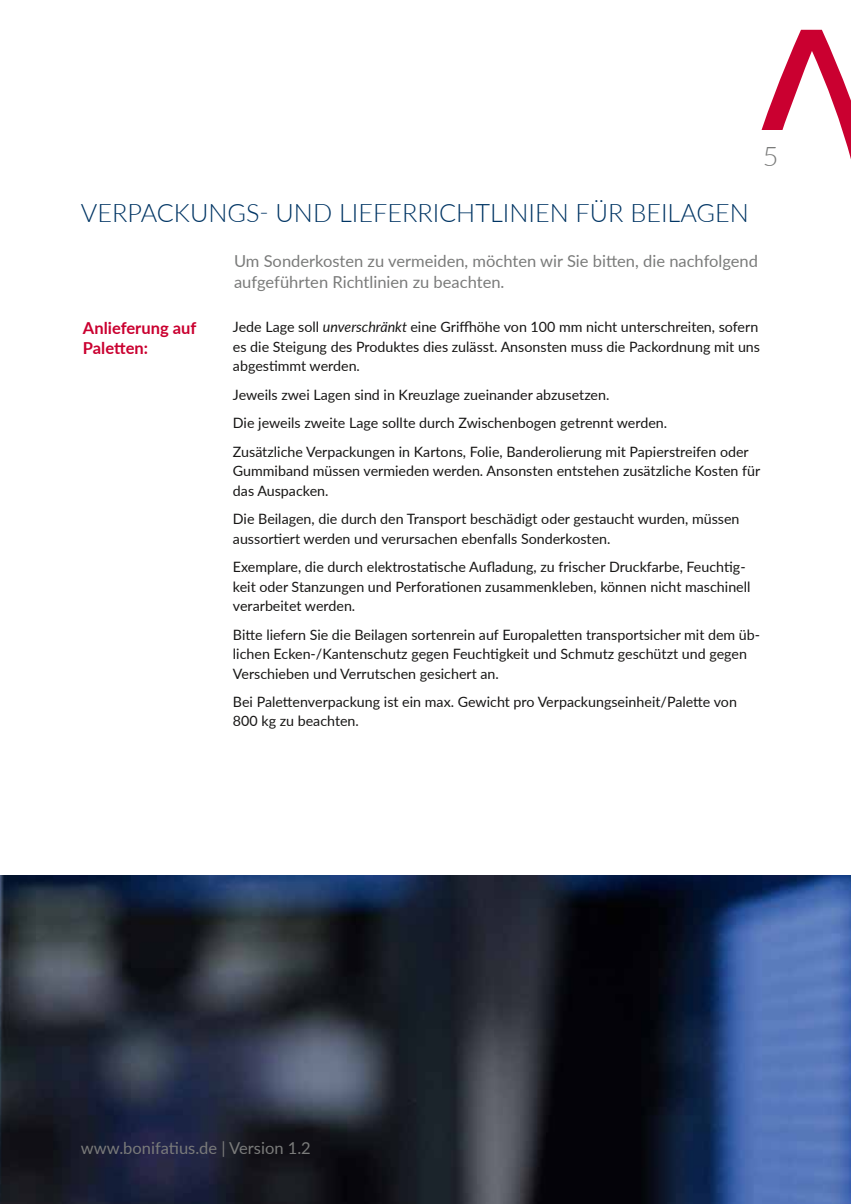
<style>
.page{position:relative;width:851px;height:1204px;background:#fff}
.page>*{position:absolute;margin:0;border:0;box-sizing:border-box;transform-origin:0 0}
.t1{font:300 27px "Lato";color:#7a7b7a}
.t2{font:300 25.5px "Lato";color:#003564}
.t3{font:16.5px/21px "Lato";color:#7a7b7a}
.t4{font:700 16.5px/19.5px "Lato";color:#ca0030}
.t5{font:14.25px/19.5px "Lato";color:#181716}
.s1{font-style:italic}
</style>
<div class="page">
<img style="left:0;top:875px;width:850px;height:328px">
<svg style="left:761px;top:29px;width:89px;height:127px"></svg>
<div style="left:739px;top:130px;width:63px;height:36px;background:#fff"></div>
<h1 class="t1" style="left:762px;top:137px;width:17px">5</h1>
<h2 class="t2" style="left:81px;top:195px;width:669px">VERPACKUNGS- UND LIEFERRICHTLINIEN FÜR BEILAGEN</h2>
<p class="t3" style="left:234px;top:249px;width:525px">Um Sonderkosten zu vermeiden, möchten wir Sie bitten, die nachfolgend aufgeführten Richtlinien zu beachten.</p>
<p class="t4" style="left:83px;top:317px;width:115px">Anlieferung auf<br>Paletten:</p>
<p class="t5" style="left:233px;top:317px;width:528px">Jede Lage soll <span class="s1">unverschränkt</span> eine Griffhöhe von 100 mm nicht unterschreiten, sofern es die Steigung des Produktes dies zulässt. Ansonsten muss die Packordnung mit uns abgestimmt werden.</p>
<p class="t5" style="left:233px;top:380px;width:517px;line-height:28.5px">Jeweils zwei Lagen sind in Kreuzlage zueinander abzusetzen.<br>Die jeweils zweite Lage sollte durch Zwischenbogen getrennt werden.<br>Zusätzliche Verpackungen in Kartons, Folie, Banderolierung mit Papierstreifen oder</p>
<p class="t5" style="left:233px;top:460px;width:529px">Gummiband müssen vermieden werden. Ansonsten entstehen zusätzliche Kosten für das Auspacken.</p>
<p class="t5" style="left:233px;top:508px;width:508px">Die Beilagen, die durch den Transport beschädigt oder gestaucht wurden, müssen aussortiert werden und verursachen ebenfalls Sonderkosten.</p>
<p class="t5" style="left:233px;top:556px;width:519px">Exemplare, die durch elektrostatische Aufladung, zu frischer Druckfarbe, Feuchtig&shy;keit oder Stanzungen und Perforationen zusammenkleben, können nicht maschinell verarbeitet werden.</p>
<p class="t5" style="left:233px;top:624px;width:528px">Bitte liefern Sie die Beilagen sortenrein auf Europaletten transportsicher mit dem üb&shy;lichen Ecken-/Kantenschutz gegen Feuchtigkeit und Schmutz geschützt und gegen<br>Verschieben und Verrutschen gesichert an.</p>
<p class="t5" style="left:233px;top:691px;width:505px">Bei Palettenverpackung ist ein max. Gewicht pro Verpackungseinheit/Palette von<br>800 kg zu beachten.</p>
<p class="t3" style="left:81px;top:1136px;width:231px">www.bonifatius.de | Version 1.2</p>
</div>
